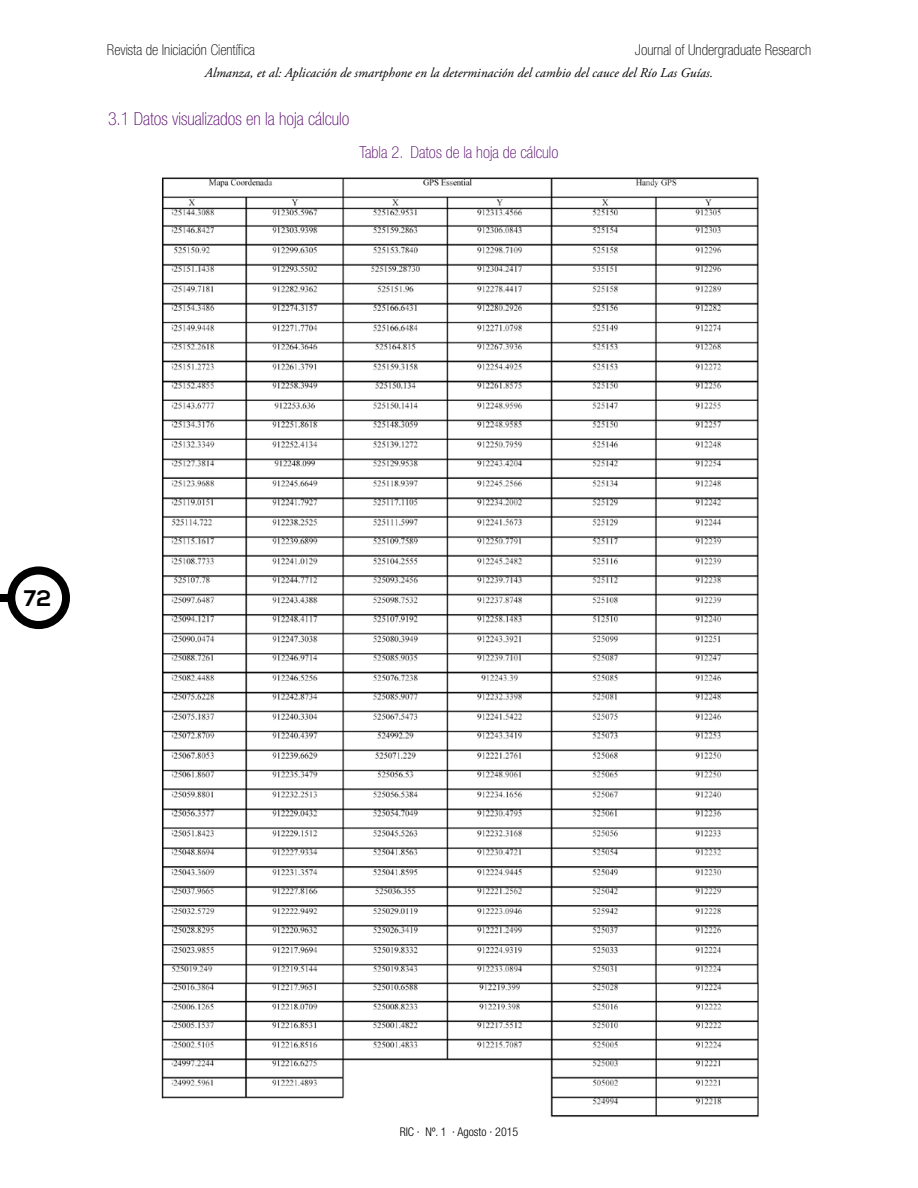
<style>
.page{position:relative;width:918px;height:1188px;background:#fff}
.page>*{position:absolute;margin:0;border:0;box-sizing:border-box;transform-origin:0 0}
.t1{font:700 22.5px "Nexa";color:#000}
.t2{font:100 condensed 18px "Helvetica Neue LT Pro";color:#5a0970}
.t3{font:100 condensed 16.5px "Helvetica Neue LT Pro";color:#5a0970}
.t4{font:100 condensed 15px "Helvetica Neue LT Pro";color:#000}
.t5{font:italic 13.5px "Adobe Garamond Pro";color:#000}
.t6{font:300 condensed 12px "Helvetica Neue LT Pro";color:#000}
</style>
<div class="page">
<div style="left:7px;top:566px;width:63px;height:63px;background:#000;border-radius:50%"></div>
<div style="left:0;top:594px;width:17px;height:8px;background:#000"></div>
<div style="left:15px;top:575px;width:47px;height:46px;background:#fff;border-radius:50%"></div>
<img style="left:161px;top:177px;width:598px;height:940px">
<p class="t4" style="left:107px;top:42px;width:150px">Revista de Iniciación Científica</p>
<p class="t4" style="left:635px;top:42px;width:178px">Journal of Undergraduate Research</p>
<p class="t5" style="left:205px;top:65px;width:510px">Almanza, et al: Aplicación de smartphone en la determinación del cambio del cauce del Río Las Guías.</p>
<p class="t2" style="left:108px;top:109px;width:243px">3.1 Datos visualizados en la hoja cálculo</p>
<p class="t3" style="left:360px;top:143px;width:200px">Tabla 2. Datos de la hoja de cálculo</p>
<h1 class="t1" style="left:24px;top:585px;width:29px">72</h1>
<p class="t6" style="left:400px;top:1125px;width:120px">RIC · Nº. 1 · Agosto · 2015</p>
</div>
